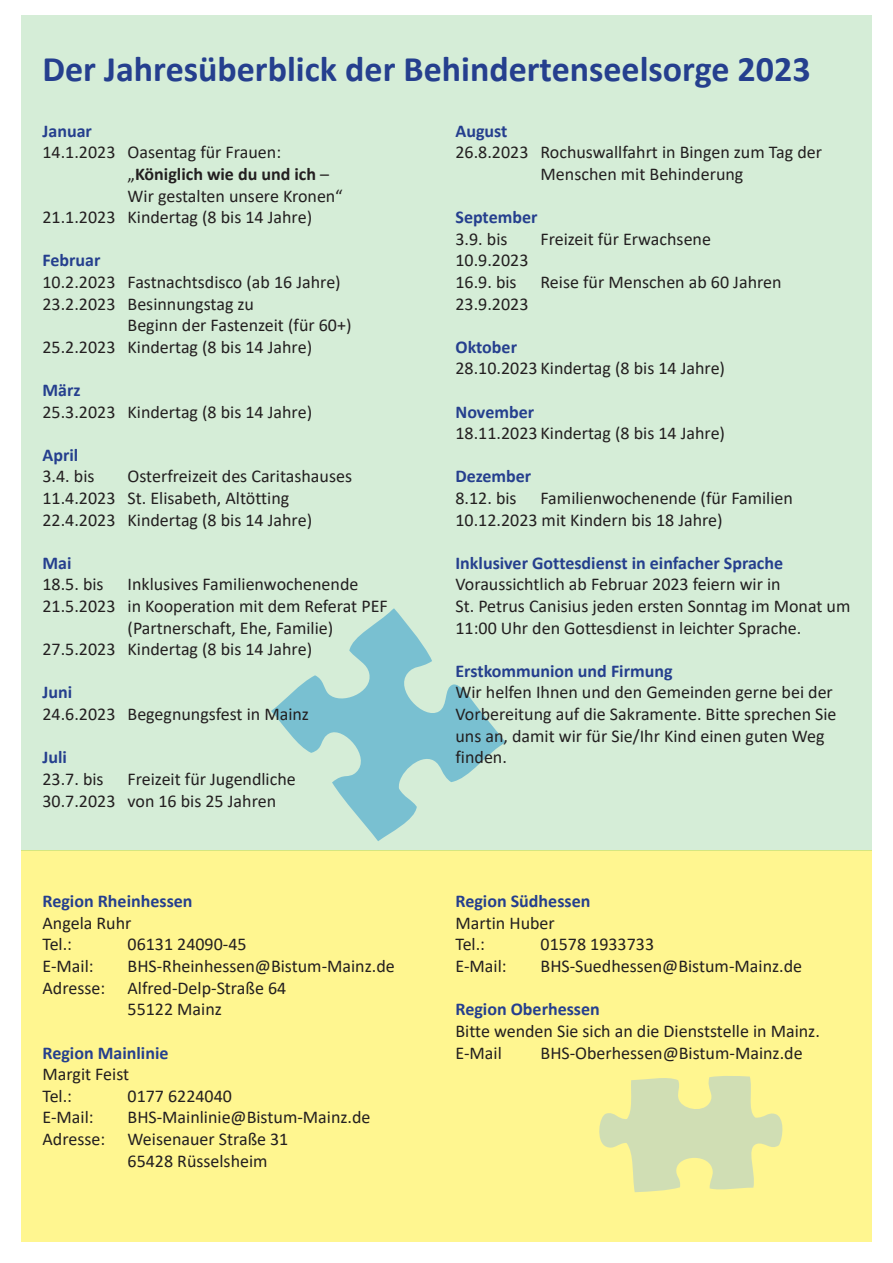
<style>
.page{position:relative;width:893px;height:1263px;background:#fff}
.page>*{position:absolute;margin:0;border:0;box-sizing:border-box;transform-origin:0 0}
.t1{font:700 36px "Calibri";color:#253f8e}
.t2{font:18px/21.6px "Calibri";color:#231f20}
.t3{font:700 18px "Calibri";color:#253f8e}
.t4{font:700 18px "Calibri";color:#231f20}
.s1{font-weight:400}
</style>
<div class="page">
<div style="left:21px;top:850px;width:851px;height:392px;background:#fff690"></div>
<div style="left:21px;top:15px;width:851px;height:835px;background:#d5edd7"></div>
<svg style="left:271px;top:608px;width:235px;height:233px"></svg>
<svg style="left:599px;top:1076px;width:184px;height:116px"></svg>
<h1 class="t1" style="left:43px;top:43px;width:770px">Der Jahresüberblick der Behindertenseelsorge 2023</h1>
<p class="t3" style="left:43px;top:118px;width:51px">Januar</p>
<p class="t2" style="left:43px;top:141px;width:240px">14.1.2023 Oasentag für Frauen:</p>
<p class="t4" style="left:128px;top:161px;width:203px"><span class="s1">„</span>Königlich wie du und ich <span class="s1">–</span></p>
<p class="t2" style="left:128px;top:184px;width:217px">Wir gestalten unsere Kronen“</p>
<p class="t2" style="left:43px;top:206px;width:271px">21.1.2023 Kindertag (8 bis 14 Jahre)</p>
<p class="t3" style="left:43px;top:248px;width:60px">Februar</p>
<p class="t2" style="left:43px;top:271px;width:300px">10.2.2023 Fastnachtsdisco (ab 16 Jahre)</p>
<p class="t2" style="left:43px;top:292px;width:213px">23.2.2023 Besinnungstag zu</p>
<p class="t2" style="left:128px;top:314px;width:225px">Beginn der Fastenzeit (für 60+)</p>
<p class="t2" style="left:43px;top:336px;width:271px">25.2.2023 Kindertag (8 bis 14 Jahre)</p>
<p class="t3" style="left:43px;top:377px;width:40px">März</p>
<p class="t2" style="left:43px;top:400px;width:271px">25.3.2023 Kindertag (8 bis 14 Jahre)</p>
<p class="t3" style="left:43px;top:442px;width:37px">April</p>
<p class="t2" style="left:43px;top:465px;width:54px">3.4. bis</p>
<p class="t2" style="left:43px;top:465px;width:311px;text-indent:85px">Osterfreizeit des Caritashauses<br>11.4.2023 St. Elisabeth, Altötting<br>22.4.2023 Kindertag (8 bis 14 Jahre)</p>
<p class="t3" style="left:43px;top:550px;width:31px">Mai</p>
<p class="t2" style="left:43px;top:573px;width:63px">18.5. bis</p>
<p class="t2" style="left:128px;top:573px;width:232px">Inklusives Familienwochenende</p>
<p class="t2" style="left:43px;top:595px;width:347px">21.5.2023 in Kooperation mit dem Referat PEF</p>
<p class="t2" style="left:128px;top:616px;width:207px">(Partnerschaft, Ehe, Familie)</p>
<p class="t2" style="left:43px;top:638px;width:271px">27.5.2023 Kindertag (8 bis 14 Jahre)</p>
<p class="t3" style="left:43px;top:680px;width:31px">Juni</p>
<p class="t2" style="left:43px;top:703px;width:268px">24.6.2023 Begegnungsfest in Mainz</p>
<p class="t3" style="left:43px;top:744px;width:26px">Juli</p>
<p class="t2" style="left:43px;top:768px;width:63px">23.7. bis</p>
<p class="t2" style="left:43px;top:768px;width:255px;text-indent:85px">Freizeit für Jugendliche<br>30.7.2023 von 16 bis 25 Jahren</p>
<p class="t3" style="left:43px;top:888px;width:152px">Region Rheinhessen</p>
<p class="t2" style="left:43px;top:912px;width:90px">Angela Ruhr<br>Tel.:</p>
<p class="t2" style="left:128px;top:933px;width:121px">06131 24090-45</p>
<p class="t2" style="left:43px;top:955px;width:53px">E-Mail:</p>
<p class="t2" style="left:128px;top:955px;width:269px">BHS-Rheinhessen@Bistum-Mainz.de</p>
<p class="t2" style="left:43px;top:976px;width:245px">Adresse: Alfred-Delp-Straße 64</p>
<p class="t2" style="left:128px;top:998px;width:96px">55122 Mainz</p>
<p class="t3" style="left:43px;top:1040px;width:128px">Region Mainlinie</p>
<p class="t2" style="left:43px;top:1063px;width:88px">Margit Feist<br>Tel.:</p>
<p class="t2" style="left:128px;top:1084px;width:106px">0177 6224040</p>
<p class="t2" style="left:43px;top:1106px;width:53px">E-Mail:</p>
<p class="t2" style="left:128px;top:1106px;width:244px">BHS-Mainlinie@Bistum-Mainz.de</p>
<p class="t2" style="left:43px;top:1128px;width:247px">Adresse: Weisenauer Straße 31</p>
<p class="t2" style="left:128px;top:1149px;width:142px">65428 Rüsselsheim</p>
<p class="t3" style="left:455px;top:118px;width:53px">August</p>
<p class="t2" style="left:455px;top:141px;width:368px;text-align:center">26.8.2023 Rochuswallfahrt in Bingen zum Tag der<br>Menschen mit Behinderung</p>
<p class="t3" style="left:455px;top:204px;width:83px">September</p>
<p class="t2" style="left:455px;top:228px;width:54px">3.9. bis</p>
<p class="t2" style="left:540px;top:228px;width:172px">Freizeit für Erwachsene</p>
<p class="t2" style="left:455px;top:249px;width:74px">10.9.2023<br>16.9. bis</p>
<p class="t2" style="left:540px;top:271px;width:243px">Reise für Menschen ab 60 Jahren</p>
<p class="t2" style="left:455px;top:292px;width:74px">23.9.2023</p>
<p class="t3" style="left:455px;top:334px;width:63px">Oktober</p>
<p class="t2" style="left:455px;top:357px;width:271px">28.10.2023 Kindertag (8 bis 14 Jahre)</p>
<p class="t3" style="left:455px;top:399px;width:80px">November</p>
<p class="t2" style="left:455px;top:422px;width:271px">18.11.2023 Kindertag (8 bis 14 Jahre)</p>
<p class="t3" style="left:455px;top:464px;width:77px">Dezember</p>
<p class="t2" style="left:455px;top:487px;width:63px">8.12. bis</p>
<p class="t2" style="left:455px;top:487px;width:339px;text-indent:85px">Familienwochenende (für Familien<br>10.12.2023 mit Kindern bis 18 Jahre)</p>
<p class="t3" style="left:455px;top:550px;width:329px">Inklusiver Gottesdienst in einfacher Sprache</p>
<p class="t2" style="left:455px;top:573px;width:396px">Voraussichtlich ab Februar 2023 feiern wir in<br>St. Petrus Canisius jeden ersten Sonntag im Monat um<br>11:00 Uhr den Gottesdienst in leichter Sprache.</p>
<p class="t3" style="left:455px;top:658px;width:219px">Erstkommunion und Firmung</p>
<p class="t2" style="left:455px;top:681px;width:383px">Wir helfen Ihnen und den Gemeinden gerne bei der Vorbereitung auf die Sakramente. Bitte sprechen Sie uns an, damit wir für Sie/Ihr Kind einen guten Weg finden.</p>
<p class="t3" style="left:455px;top:888px;width:136px">Region Südhessen</p>
<p class="t2" style="left:455px;top:912px;width:101px">Martin Huber<br>Tel.:</p>
<p class="t2" style="left:540px;top:933px;width:115px">01578 1933733</p>
<p class="t2" style="left:455px;top:955px;width:53px">E-Mail:</p>
<p class="t2" style="left:540px;top:955px;width:263px">BHS-Suedhessen@Bistum-Mainz.de</p>
<p class="t3" style="left:455px;top:996px;width:146px">Region Oberhessen</p>
<p class="t2" style="left:455px;top:1020px;width:366px">Bitte wenden Sie sich an die Dienststelle in Mainz.<br>E-Mail</p>
<p class="t2" style="left:540px;top:1041px;width:264px">BHS-Oberhessen@Bistum-Mainz.de</p>
</div>
